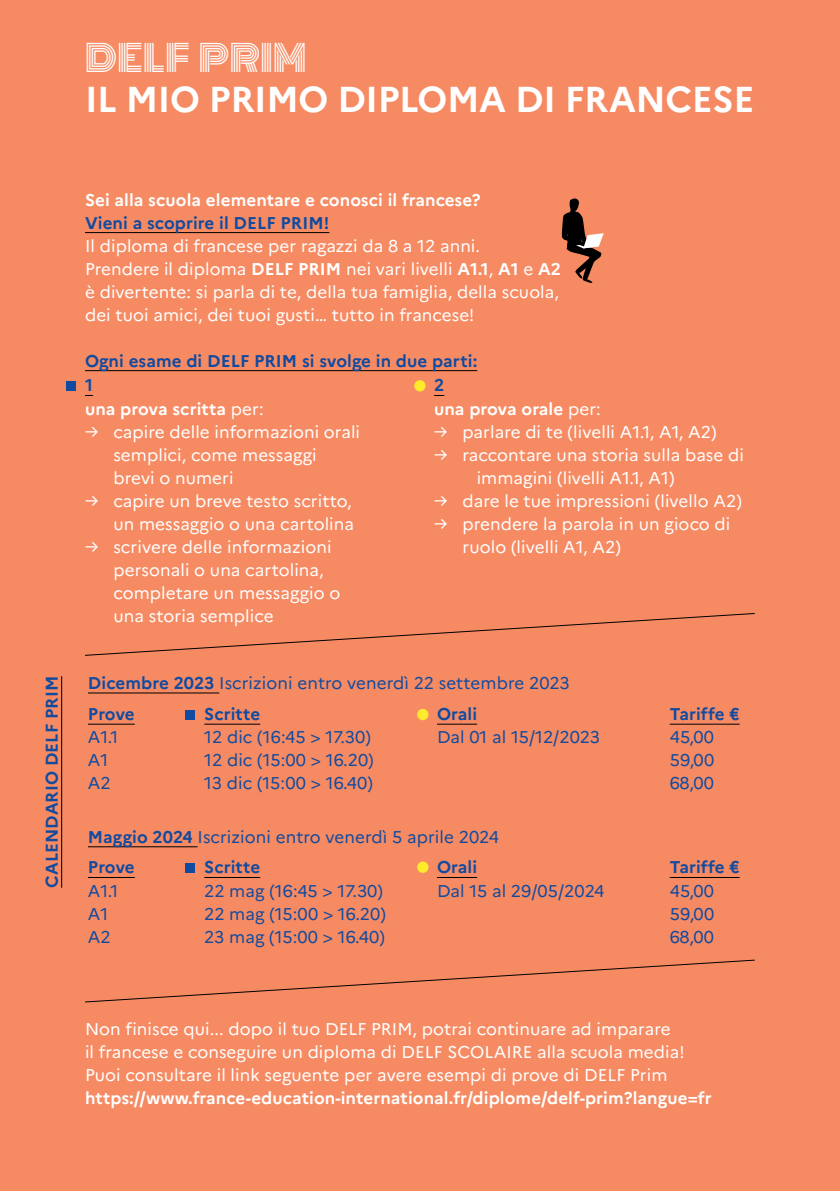
<style>
.page{position:relative;width:840px;height:1191px;background:#fff}
.page>*{position:absolute;margin:0;border:0;box-sizing:border-box;transform-origin:0 0}
.t1{font:700 36px "Marianne";letter-spacing:-.01em;color:#fff}
.t2{font:36px "Monoton";letter-spacing:.01em;color:#fff}
.t3{font:17px/23px "Marianne";letter-spacing:.005em;color:#fff}
.t4{font:17px/23px "Marianne";letter-spacing:.005em;color:#114a9f}
.t5{font:700 17px/23px "Marianne";letter-spacing:.005em;color:#fff}
.t6{font:700 17px "Marianne";letter-spacing:.005em;color:#114a9f}
.s1{font-weight:700}
.s2{color:#114a9f}
.s3{font-weight:400}
</style>
<div class="page">
<div style="left:0;top:0;width:839px;height:1191px;background:#f68b63"></div>
<svg style="left:85px;top:613px;width:669px;height:43px"></svg>
<svg style="left:85px;top:959px;width:669px;height:43px"></svg>
<svg style="left:561px;top:198px;width:42px;height:85px"></svg>
<div style="left:66px;top:381px;width:10px;height:9px;background:#114a9f"></div>
<div style="left:414px;top:380px;width:11px;height:11px;background:#ffeb2c;border-radius:50%"></div>
<hr style="left:85px;top:232px;width:244px;height:1px;background:#000">
<hr style="left:85px;top:370px;width:392px;height:1px;background:#000">
<hr style="left:61px;top:676px;width:1px;height:211px;background:#000">
<div style="left:185px;top:710px;width:10px;height:9px;background:#114a9f"></div>
<div style="left:185px;top:863px;width:10px;height:10px;background:#114a9f"></div>
<div style="left:417px;top:709px;width:11px;height:11px;background:#ffeb2c;border-radius:50%"></div>
<div style="left:417px;top:861px;width:11px;height:12px;background:#ffeb2c;border-radius:50%"></div>
<hr style="left:88px;top:692px;width:131px;height:1px;background:#000">
<hr style="left:88px;top:846px;width:109px;height:1px;background:#000">
<hr style="left:88px;top:724px;width:47px;height:1px;background:#000">
<hr style="left:88px;top:877px;width:47px;height:1px;background:#000">
<hr style="left:204px;top:724px;width:56px;height:1px;background:#000">
<hr style="left:204px;top:877px;width:56px;height:1px;background:#000">
<hr style="left:437px;top:724px;width:40px;height:1px;background:#000">
<hr style="left:437px;top:877px;width:40px;height:1px;background:#000">
<hr style="left:669px;top:724px;width:70px;height:1px;background:#000">
<hr style="left:669px;top:877px;width:70px;height:1px;background:#000">
<h1 class="t2" style="left:85px;top:31px;width:223px">DELF PRIM</h1>
<h1 class="t1" style="left:85px;top:72px;width:670px">IL MIO PRIMO DIPLOMA DI FRANCESE</h1>
<p class="t5" style="left:85px;top:187px;width:397px">Sei alla scuola elementare e conosci il francese?</p>
<p class="t6" style="left:85px;top:209px;width:246px">Vieni a scoprire il DELF PRIM!</p>
<p class="t3" style="left:85px;top:233px;width:477px">Il diploma di francese per ragazzi da 8 a 12 anni.<br>Prendere il diploma <span class="s1">DELF PRIM</span> nei vari livelli <span class="s1">A1.1</span>, <span class="s1">A1</span> e <span class="s1">A2 </span>è divertente: si parla di te, della tua famiglia, della scuola, dei tuoi amici, dei tuoi gusti… tutto in francese!</p>
<p class="t6" style="left:85px;top:347px;width:393px">Ogni esame di DELF PRIM si svolge in due parti:</p>
<p class="t5" style="left:85px;top:372px;width:180px"><span class="s2">1<br></span>una prova scritta <span class="s3">per:</span></p>
<p class="t3" style="left:113px;top:418px;width:248px;text-indent:-28px">→ capire delle informazioni orali semplici, come messaggi brevi o numeri</p>
<p class="t3" style="left:85px;top:487px;width:270px;text-align:right">→ capire un breve testo scritto, un messaggio o una cartolina</p>
<p class="t3" style="left:113px;top:533px;width:228px;text-indent:-28px">→ scrivere delle informazioni personali o una cartolina, completare un messaggio o una storia semplice</p>
<p class="t5" style="left:434px;top:372px;width:168px"><span class="s2">2<br></span>una prova orale <span class="s3">per:</span></p>
<p class="t3" style="left:434px;top:418px;width:284px">→ parlare di te (livelli A1.1, A1, A2)</p>
<p class="t3" style="left:476px;top:441px;width:268px;text-indent:-43px">→ raccontare una storia sulla base di immagini (livelli A1.1, A1)</p>
<p class="t3" style="left:434px;top:487px;width:309px">→ dare le tue impressioni (livello A2)</p>
<p class="t3" style="left:462px;top:510px;width:269px;text-indent:-28px">→ prendere la parola in un gioco di ruolo (livelli A1, A2)</p>
<p class="t6" style="left:38px;top:887px;width:213px;rotate:-90deg">CALENDARIO DELF PRIM</p>
<p class="t4" style="left:88px;top:670px;width:483px"><span class="s1">Dicembre 2023</span> Iscrizioni entro venerdì 22 settembre 2023</p>
<p class="t6" style="left:204px;top:701px;width:57px">Scritte</p>
<p class="t4" style="left:204px;top:724px;width:171px">12 dic (16:45 &gt; 17.30)<br>12 dic (15:00 &gt; 16.20)<br>13 dic (15:00 &gt; 16.40)</p>
<p class="t6" style="left:437px;top:701px;width:42px">Orali</p>
<p class="t4" style="left:437px;top:724px;width:164px">Dal 01 al 15/12/2023</p>
<p class="t6" style="left:88px;top:701px;width:48px">Prove</p>
<p class="t4" style="left:88px;top:724px;width:32px">A1.1<br>A1<br>A2</p>
<p class="t4" style="left:88px;top:824px;width:412px"><span class="s1">Maggio 2024</span> Iscrizioni entro venerdì 5 aprile 2024</p>
<p class="t6" style="left:204px;top:854px;width:57px">Scritte</p>
<p class="t4" style="left:204px;top:877px;width:183px">22 mag (16:45 &gt; 17.30)<br>22 mag (15:00 &gt; 16.20)<br>23 mag (15:00 &gt; 16.40)</p>
<p class="t6" style="left:437px;top:854px;width:42px">Orali</p>
<p class="t4" style="left:437px;top:877px;width:169px">Dal 15 al 29/05/2024</p>
<p class="t6" style="left:88px;top:854px;width:48px">Prove</p>
<p class="t4" style="left:88px;top:877px;width:32px">A1.1<br>A1<br>A2</p>
<p class="t6" style="left:669px;top:701px;width:71px">Tariffe €</p>
<p class="t4" style="left:669px;top:724px;width:46px;text-align:justify">45,00<br>59,00<br>68,00</p>
<p class="t6" style="left:669px;top:854px;width:71px">Tariffe €</p>
<p class="t4" style="left:669px;top:877px;width:46px;text-align:justify">45,00<br>59,00<br>68,00</p>
<p class="t3" style="left:85px;top:1016px;width:600px">Non finisce qui... dopo il tuo DELF PRIM, potrai continuare ad imparare<br>il francese e conseguire un diploma di DELF SCOLAIRE alla scuola media!<br>Puoi consultare il link seguente per avere esempi di prove di DELF Prim</p>
<p class="t5" style="left:85px;top:1085px;width:627px">https://www.france-education-international.fr/diplome/delf-prim?langue=fr</p>
</div>
